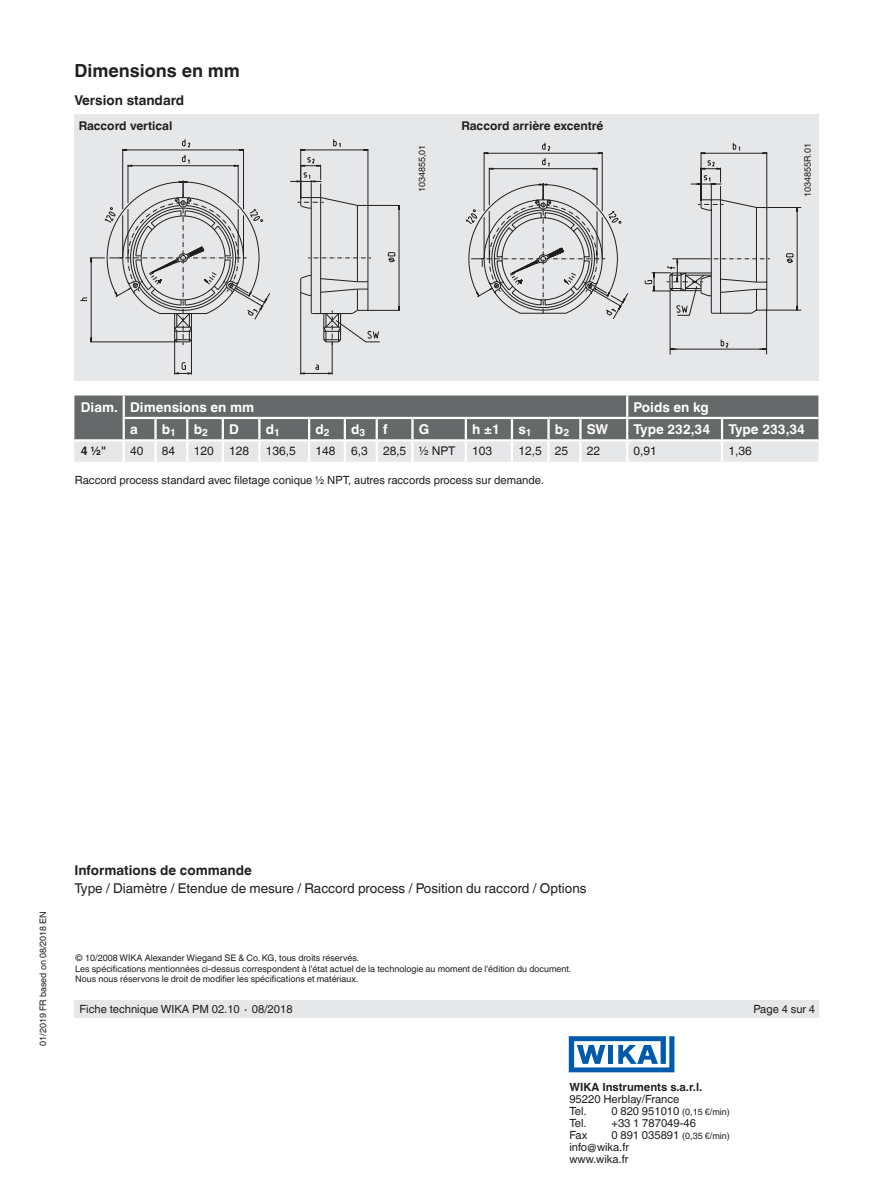
<style>
.page{position:relative;width:893px;height:1188px;background:#fff}
.page>*{position:absolute;margin:0;border:0;box-sizing:border-box;transform-origin:0 0}
.t1{font:700 18px "Helvetica World";color:#231f20}
.t2{font:700 13.5px "Helvetica World";color:#fff}
.t3{font:13.5px "Helvetica World";color:#231f20}
.t4{font:700 13.5px "Helvetica World";color:#231f20}
.t5{font:12px "Helvetica World";color:#231f20}
.t6{font:700 12px "Helvetica World";color:#231f20}
.t7{font:11.25px/12px "Helvetica World";color:#231f20}
.t8{font:700 11.25px "Helvetica World";color:#231f20}
.t9{font:9px/10.5px "Helvetica World";color:#231f20}
.s1{font-size:11.25px}
</style>
<div class="page">
<div style="left:74px;top:1000px;width:745px;height:18px;background:#e6e7e9"></div>
<svg style="left:569px;top:1036px;width:105px;height:36px"></svg>
<div style="left:74px;top:114px;width:745px;height:267px;background:#e6e7e9"></div>
<svg style="left:308px;top:258px;width:63px;height:1px"></svg>
<hr style="left:243px;top:149px;width:1px;height:60px;background:#231f20">
<hr style="left:122px;top:149px;width:1px;height:60px;background:#231f20">
<hr style="left:238px;top:165px;width:1px;height:38px;background:#231f20">
<hr style="left:128px;top:165px;width:1px;height:38px;background:#231f20">
<hr style="left:191px;top:340px;width:1px;height:35px;background:#231f20">
<hr style="left:174px;top:340px;width:1px;height:35px;background:#231f20">
<hr style="left:332px;top:342px;width:1px;height:33px;background:#231f20">
<hr style="left:300px;top:292px;width:1px;height:83px;background:#231f20">
<hr style="left:367px;top:310px;width:33px;height:1px;background:#231f20">
<hr style="left:367px;top:205px;width:33px;height:1px;background:#231f20">
<hr style="left:368px;top:149px;width:1px;height:57px;background:#231f20">
<hr style="left:300px;top:149px;width:1px;height:50px;background:#231f20">
<hr style="left:320px;top:198px;width:1px;height:116px;background:#231f20">
<hr style="left:312px;top:313px;width:40px;height:1px;background:#231f20">
<hr style="left:311px;top:198px;width:1px;height:114px;background:#231f20">
<hr style="left:367px;top:207px;width:1px;height:102px;background:#231f20">
<hr style="left:357px;top:205px;width:1px;height:77px;background:#231f20">
<svg style="left:300px;top:275px;width:11px;height:21px"></svg>
<svg style="left:122px;top:139px;width:122px;height:28px"></svg>
<svg style="left:174px;top:362px;width:17px;height:12px"></svg>
<svg style="left:300px;top:364px;width:33px;height:10px"></svg>
<svg style="left:387px;top:204px;width:13px;height:107px"></svg>
<svg style="left:290px;top:157px;width:79px;height:52px"></svg>
<svg style="left:80px;top:180px;width:190px;height:166px"></svg>
<svg style="left:320px;top:278px;width:60px;height:67px"></svg>
<svg style="left:300px;top:139px;width:69px;height:12px"></svg>
<svg style="left:74px;top:396px;width:744px;height:66px;background:#909293"></svg>
<hr style="left:626px;top:396px;width:2px;height:21px;background:#fff">
<hr style="left:123px;top:417px;width:33px;height:2px;background:#fff">
<hr style="left:156px;top:417px;width:31px;height:2px;background:#fff">
<hr style="left:154px;top:419px;width:3px;height:20px;background:#fff">
<hr style="left:187px;top:417px;width:36px;height:2px;background:#fff">
<hr style="left:186px;top:419px;width:2px;height:20px;background:#fff">
<hr style="left:223px;top:417px;width:36px;height:2px;background:#fff">
<hr style="left:222px;top:419px;width:2px;height:20px;background:#fff">
<hr style="left:259px;top:417px;width:50px;height:2px;background:#fff">
<hr style="left:258px;top:419px;width:2px;height:20px;background:#fff">
<hr style="left:309px;top:417px;width:36px;height:2px;background:#fff">
<hr style="left:308px;top:419px;width:2px;height:20px;background:#fff">
<hr style="left:345px;top:417px;width:32px;height:2px;background:#fff">
<hr style="left:344px;top:419px;width:2px;height:20px;background:#fff">
<hr style="left:377px;top:417px;width:35px;height:2px;background:#fff">
<hr style="left:376px;top:419px;width:2px;height:20px;background:#fff">
<hr style="left:412px;top:417px;width:54px;height:2px;background:#fff">
<hr style="left:411px;top:419px;width:3px;height:20px;background:#fff">
<hr style="left:466px;top:417px;width:46px;height:2px;background:#fff">
<hr style="left:465px;top:419px;width:2px;height:20px;background:#fff">
<hr style="left:512px;top:417px;width:37px;height:2px;background:#fff">
<hr style="left:511px;top:419px;width:2px;height:20px;background:#fff">
<hr style="left:549px;top:417px;width:31px;height:2px;background:#fff">
<hr style="left:547px;top:419px;width:3px;height:20px;background:#fff">
<hr style="left:580px;top:417px;width:47px;height:2px;background:#fff">
<hr style="left:579px;top:419px;width:3px;height:20px;background:#fff">
<hr style="left:627px;top:417px;width:95px;height:2px;background:#fff">
<hr style="left:626px;top:419px;width:2px;height:20px;background:#fff">
<hr style="left:722px;top:417px;width:96px;height:2px;background:#fff">
<hr style="left:721px;top:419px;width:2px;height:20px;background:#fff">
<hr style="left:123px;top:442px;width:2px;height:20px;background:#fff">
<hr style="left:154px;top:442px;width:3px;height:20px;background:#fff">
<hr style="left:186px;top:442px;width:2px;height:20px;background:#fff">
<hr style="left:222px;top:442px;width:2px;height:20px;background:#fff">
<hr style="left:258px;top:442px;width:2px;height:20px;background:#fff">
<hr style="left:308px;top:442px;width:2px;height:20px;background:#fff">
<hr style="left:344px;top:442px;width:2px;height:20px;background:#fff">
<hr style="left:376px;top:442px;width:2px;height:20px;background:#fff">
<hr style="left:411px;top:442px;width:3px;height:20px;background:#fff">
<hr style="left:465px;top:442px;width:2px;height:20px;background:#fff">
<hr style="left:511px;top:442px;width:2px;height:20px;background:#fff">
<hr style="left:547px;top:442px;width:3px;height:20px;background:#fff">
<hr style="left:579px;top:442px;width:3px;height:20px;background:#fff">
<hr style="left:626px;top:442px;width:2px;height:20px;background:#fff">
<hr style="left:721px;top:442px;width:2px;height:20px;background:#fff">
<hr style="left:124px;top:439px;width:32px;height:3px;background:#fff">
<hr style="left:156px;top:439px;width:31px;height:3px;background:#fff">
<hr style="left:187px;top:439px;width:36px;height:3px;background:#fff">
<hr style="left:223px;top:439px;width:36px;height:3px;background:#fff">
<hr style="left:259px;top:439px;width:50px;height:3px;background:#fff">
<hr style="left:309px;top:439px;width:36px;height:3px;background:#fff">
<hr style="left:345px;top:439px;width:32px;height:3px;background:#fff">
<hr style="left:377px;top:439px;width:35px;height:3px;background:#fff">
<hr style="left:412px;top:439px;width:54px;height:3px;background:#fff">
<hr style="left:466px;top:439px;width:46px;height:3px;background:#fff">
<hr style="left:512px;top:439px;width:37px;height:3px;background:#fff">
<hr style="left:549px;top:439px;width:31px;height:3px;background:#fff">
<hr style="left:580px;top:439px;width:47px;height:3px;background:#fff">
<hr style="left:627px;top:439px;width:95px;height:3px;background:#fff">
<hr style="left:722px;top:439px;width:96px;height:3px;background:#fff">
<hr style="left:123px;top:396px;width:2px;height:21px;background:#fff">
<hr style="left:123px;top:419px;width:2px;height:20px;background:#fff">
<hr style="left:74px;top:439px;width:50px;height:3px;background:#fff">
<svg style="left:466px;top:146px;width:305px;height:204px"></svg>
<h1 class="t1" style="left:74px;top:60px;width:167px">Dimensions en mm</h1>
<h2 class="t4" style="left:74px;top:93px;width:111px">Version standard</h2>
<h3 class="t6" style="left:79px;top:119px;width:95px">Raccord vertical</h3>
<h3 class="t6" style="left:461px;top:119px;width:144px">Raccord arrière excentré</h3>
<p class="t9" style="left:417px;top:192px;width:49px;rotate:-90deg">1034855,01</p>
<p class="t9" style="left:803px;top:197px;width:55px;rotate:-90deg">1034855R.01</p>
<h2 class="t2" style="left:81px;top:399px;width:175px">Diam. Dimensions en mm</h2>
<h2 class="t2" style="left:634px;top:399px;width:77px">Poids en kg</h2>
<h2 class="t2" style="left:130px;top:421px;width:9px">a</h2>
<h2 class="t2" style="left:162px;top:421px;width:16px">b<sub>1</sub></h2>
<h2 class="t2" style="left:194px;top:421px;width:16px">b<sub>2</sub></h2>
<h2 class="t2" style="left:229px;top:421px;width:11px">D</h2>
<h2 class="t2" style="left:266px;top:421px;width:16px">d<sub>1</sub></h2>
<h2 class="t2" style="left:315px;top:421px;width:16px">d<sub>2</sub></h2>
<h2 class="t2" style="left:351px;top:421px;width:16px">d<sub>3</sub></h2>
<h2 class="t2" style="left:383px;top:421px;width:6px">f</h2>
<h2 class="t2" style="left:419px;top:421px;width:12px">G</h2>
<h2 class="t2" style="left:472px;top:421px;width:29px">h ±1</h2>
<h2 class="t2" style="left:518px;top:421px;width:15px">s<sub>1</sub></h2>
<h2 class="t2" style="left:555px;top:421px;width:16px">b<sub>2</sub></h2>
<h2 class="t2" style="left:587px;top:421px;width:23px">SW</h2>
<h2 class="t2" style="left:634px;top:421px;width:78px">Type 232,34</h2>
<h2 class="t2" style="left:728px;top:421px;width:78px">Type 233,34</h2>
<h3 class="t6" style="left:81px;top:444px;width:27px">4 ½"</h3>
<h3 class="t5" style="left:130px;top:444px;width:15px">40</h3>
<h3 class="t5" style="left:162px;top:444px;width:15px">84</h3>
<h3 class="t5" style="left:194px;top:444px;width:22px">120</h3>
<h3 class="t5" style="left:229px;top:444px;width:22px">128</h3>
<h3 class="t5" style="left:266px;top:444px;width:32px">136,5</h3>
<h3 class="t5" style="left:316px;top:444px;width:22px">148</h3>
<h3 class="t5" style="left:351px;top:444px;width:18px">6,3</h3>
<h3 class="t5" style="left:383px;top:444px;width:74px">28,5 ½ NPT</h3>
<h3 class="t5" style="left:472px;top:444px;width:22px">103</h3>
<h3 class="t5" style="left:518px;top:444px;width:51px">12,5 25</h3>
<h3 class="t5" style="left:587px;top:444px;width:15px">22</h3>
<h3 class="t5" style="left:634px;top:444px;width:25px">0,91</h3>
<h3 class="t5" style="left:728px;top:444px;width:25px">1,36</h3>
<p class="t7" style="left:75px;top:474px;width:471px">Raccord process standard avec filetage conique ½ NPT, autres raccords process sur demande.</p>
<p class="t9" style="left:38px;top:1046px;width:136px;rotate:-90deg">01/2019 FR based on 08/2018 EN</p>
<h2 class="t4" style="left:74px;top:862px;width:179px">Informations de commande</h2>
<h2 class="t3" style="left:74px;top:880px;width:514px">Type / Diamètre / Etendue de mesure / Raccord process / Position du raccord / Options</h2>
<p class="t9" style="left:75px;top:953px;width:498px">© 10/2008 WIKA Alexander Wiegand SE &amp; Co. KG, tous droits réservés.<br>Les spécifications mentionnées ci-dessus correspondent à l'état actuel de la technologie au moment de l'édition du document.<br>Nous nous réservons le droit de modifier les spécifications et matériaux.</p>
<p class="t7" style="left:80px;top:1004px;width:215px">Fiche technique WIKA PM 02.10 ∙ 08/2018</p>
<p class="t7" style="left:753px;top:1004px;width:63px">Page 4 sur 4</p>
<p class="t8" style="left:569px;top:1081px;width:134px">WIKA Instruments s.a.r.l.</p>
<p class="t7" style="left:569px;top:1093px;width:111px">95220 Herblay/France<br>Tel.</p>
<p class="t9" style="left:611px;top:1107px;width:120px"><span class="s1">0 820 951010</span> (0,15 €/min)</p>
<p class="t7" style="left:569px;top:1117px;width:19px">Tel.</p>
<p class="t7" style="left:611px;top:1117px;width:86px">+33 1 787049-46</p>
<p class="t7" style="left:569px;top:1129px;width:19px">Fax</p>
<p class="t9" style="left:611px;top:1131px;width:120px"><span class="s1">0 891 035891</span> (0,35 €/min)</p>
<p class="t7" style="left:569px;top:1141px;width:61px">info@wika.fr www.wika.fr</p>
</div>
